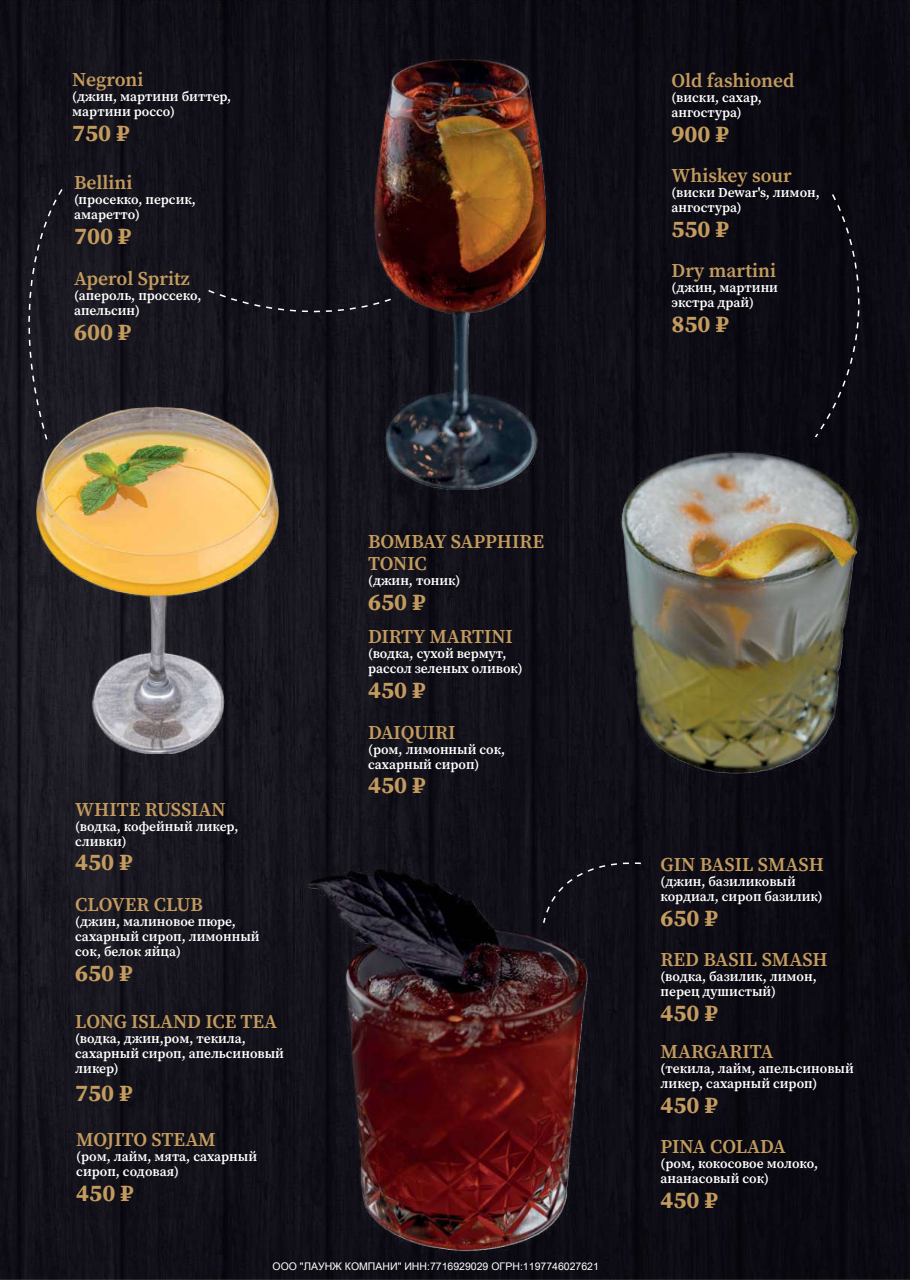
<style>
.page{position:relative;width:910px;height:1280px;background:#fff}
.page>*{position:absolute;margin:0;border:0;box-sizing:border-box;transform-origin:0 0}
.t1{font:24px "Source Serif Variable";color:#c49b5e}
.t2{font:19.5px/22.5px "Source Serif Variable";color:#c49b5e}
.t3{font:19.5px "Source Serif Variable";letter-spacing:-.02em;color:#c49b5e}
.t4{font:13.5px/15px "Source Serif Variable";color:#fff}
</style>
<div class="page">
<img style="left:0;top:0;width:910px;height:1280px">
<div style="left:813px;top:193px;width:88px;height:246px;background:#0c0b13"></div>
<div style="left:595px;top:854px;width:47px;height:71px;background:#100f17"></div>
<svg style="left:207px;top:289px;width:166px;height:42px;background:#17161e"></svg>
<svg style="left:0;top:188px;width:63px;height:253px;background:#1a1921"></svg>
<img style="left:35px;top:407px;width:244px;height:346px">
<img style="left:283px;top:845px;width:312px;height:418px">
<img style="left:611px;top:443px;width:259px;height:335px">
<img style="left:373px;top:58px;width:172px;height:432px">
<h2 class="t2" style="left:72px;top:68px;width:73px">Negroni</h2>
<p class="t4" style="left:72px;top:89px;width:161px">(джин, мартини биттер, мартини россо)</p>
<h1 class="t1" style="left:72px;top:124px;width:59px">750 ₽</h1>
<h2 class="t2" style="left:74px;top:172px;width:60px">Bellini</h2>
<p class="t4" style="left:74px;top:192px;width:123px">(просекко, персик, амаретто)</p>
<h1 class="t1" style="left:74px;top:227px;width:59px">700 ₽</h1>
<h2 class="t2" style="left:74px;top:267px;width:117px">Aperol Spritz</h2>
<p class="t4" style="left:74px;top:288px;width:129px">(апероль, проссеко, апельсин)</p>
<h1 class="t1" style="left:74px;top:323px;width:59px">600 ₽</h1>
<h2 class="t2" style="left:75px;top:798px;width:152px">WHITE RUSSIAN</h2>
<p class="t4" style="left:75px;top:819px;width:165px">(водка, кофейный ликер, сливки)</p>
<h1 class="t1" style="left:75px;top:853px;width:59px">450 ₽</h1>
<h2 class="t2" style="left:75px;top:893px;width:129px">CLOVER CLUB</h2>
<p class="t4" style="left:75px;top:914px;width:186px">(джин, малиновое пюре, сахарный сироп, лимонный сок, белок яйца)</p>
<h1 class="t1" style="left:75px;top:964px;width:59px">650 ₽</h1>
<h2 class="t2" style="left:75px;top:1010px;width:203px">LONG ISLAND ICE TEA</h2>
<p class="t4" style="left:75px;top:1031px;width:210px">(водка, джин,ром, текила, сахарный сироп, апельсиновый ликер)</p>
<h1 class="t1" style="left:75px;top:1084px;width:59px">750 ₽</h1>
<h2 class="t2" style="left:76px;top:1128px;width:141px">MOJITO STEAM</h2>
<p class="t4" style="left:76px;top:1149px;width:182px">(ром, лайм, мята, сахарный сироп, содовая)</p>
<h1 class="t1" style="left:76px;top:1184px;width:59px">450 ₽</h1>
<h2 class="t2" style="left:368px;top:530px;width:177px">BOMBAY SAPРHIRE<br>TONIC</h2>
<p class="t4" style="left:368px;top:573px;width:94px">(джин, тоник)</p>
<h1 class="t1" style="left:368px;top:593px;width:59px">650 ₽</h1>
<h2 class="t2" style="left:368px;top:625px;width:146px">DIRTY MARTINI</h2>
<p class="t4" style="left:368px;top:646px;width:156px">(водка, сухой вермут, рассол зеленых оливок)</p>
<h1 class="t1" style="left:368px;top:681px;width:59px">450 ₽</h1>
<h2 class="t3" style="left:368px;top:719px;width:89px">DAIQUIRI</h2>
<p class="t4" style="left:368px;top:741px;width:139px">(ром, лимонный сок, сахарный сироп)</p>
<h1 class="t1" style="left:368px;top:776px;width:59px">450 ₽</h1>
<h2 class="t2" style="left:672px;top:69px;width:124px">Old fashioned</h2>
<p class="t4" style="left:672px;top:90px;width:92px">(виски, сахар, ангостура)</p>
<h1 class="t1" style="left:672px;top:125px;width:59px">900 ₽</h1>
<h2 class="t2" style="left:672px;top:164px;width:122px">Whiskey sour</h2>
<p class="t4" style="left:672px;top:185px;width:150px">(виски Dewar's, лимон, ангостура)</p>
<h1 class="t1" style="left:672px;top:220px;width:59px">550 ₽</h1>
<h2 class="t2" style="left:672px;top:260px;width:106px">Dry martini</h2>
<p class="t4" style="left:672px;top:280px;width:108px">(джин, мартини экстра драй)</p>
<h1 class="t1" style="left:672px;top:315px;width:59px">850 ₽</h1>
<h2 class="t2" style="left:661px;top:853px;width:165px">GIN BASIL SMASH</h2>
<p class="t4" style="left:661px;top:874px;width:164px">(джин, базиликовый кордиал, сироп базилик)</p>
<h1 class="t1" style="left:661px;top:909px;width:59px">650 ₽</h1>
<h2 class="t2" style="left:661px;top:949px;width:169px">RED BASIL SMASH</h2>
<p class="t4" style="left:661px;top:969px;width:158px">(водка, базилик, лимон, перец душистый)</p>
<h1 class="t1" style="left:661px;top:1004px;width:59px">450 ₽</h1>
<h2 class="t2" style="left:661px;top:1041px;width:114px">MARGARITA</h2>
<p class="t4" style="left:661px;top:1061px;width:195px">(текила, лайм, апельсиновый ликер, сахарный сироп)</p>
<h1 class="t1" style="left:661px;top:1096px;width:59px">450 ₽</h1>
<h2 class="t2" style="left:661px;top:1135px;width:127px">PINA COLADA</h2>
<p class="t4" style="left:661px;top:1156px;width:159px">(ром, кокосовое молоко, ананасовый сок)</p>
<h1 class="t1" style="left:661px;top:1191px;width:59px">450 ₽</h1>
</div>
